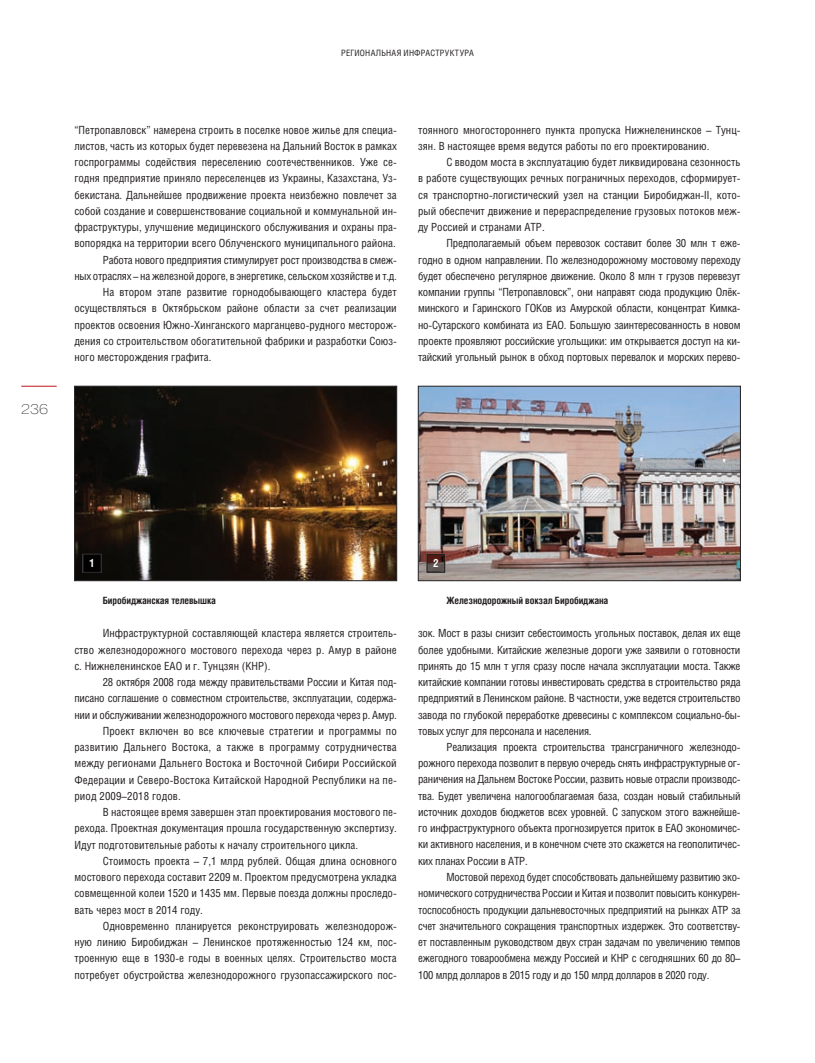
<style>
.page{position:relative;width:815px;height:1063px;background:#fff}
.page>*{position:absolute;margin:0;border:0;box-sizing:border-box;transform-origin:0 0}
.t1{font:100 13.75px "Helios Ext";color:#231f20}
.t2{font:11.25px/16.2px "Helios Cond";color:#231f20;text-align:justify}
.t3{font:11.25px "Helios Cond";letter-spacing:-.02em;color:#231f20}
.t4{font:700 11.25px "Helios Cond";color:#fff}
.t5{font:700 10px "Helios Cond";letter-spacing:-.01em;color:#231f20}
.t6{font:8.75px "Helios Cond";letter-spacing:.03em;color:#231f20}
</style>
<div class="page">
<hr style="left:21px;top:386px;width:36px;height:1px;background:#c4121a">
<img style="left:76px;top:388px;width:319px;height:191px">
<div style="left:74px;top:386px;width:323px;height:195px;border:1px solid #231f20"></div>
<img style="left:83px;top:554px;width:19px;height:19px">
<img style="left:85px;top:556px;width:14px;height:14px">
<div style="left:83px;top:554px;width:18px;height:18px;border:1px solid #231f20"></div>
<img style="left:420px;top:388px;width:319px;height:191px">
<div style="left:418px;top:386px;width:323px;height:195px;border:1px solid #231f20"></div>
<img style="left:426px;top:554px;width:19px;height:19px">
<img style="left:429px;top:556px;width:14px;height:14px">
<div style="left:427px;top:554px;width:18px;height:18px;border:1px solid #231f20"></div>
<p class="t6" style="left:341px;top:47px;width:134px">реГиональная инфраструктура</p>
<p class="t1" style="left:21px;top:400px;width:28px">236</p>
<p class="t2" style="left:74px;top:121px;width:324px">“петропавловск” намерена строить в поселке новое жилье для специа-</p>
<p class="t2" style="left:74px;top:138px;width:324px">листов, часть из которых будет перевезена на дальний восток в рамках</p>
<p class="t2" style="left:74px;top:154px;width:324px">госпрограммы содействия переселению соотечественников. уже се-</p>
<p class="t2" style="left:74px;top:170px;width:324px">годня предприятие приняло переселенцев из украины, казахстана, уз-</p>
<p class="t2" style="left:74px;top:186px;width:324px">бекистана. дальнейшее продвижение проекта неизбежно повлечет за</p>
<p class="t2" style="left:74px;top:203px;width:324px">собой создание и совершенствование социальной и коммунальной ин-</p>
<p class="t2" style="left:74px;top:219px;width:324px">фраструктуры, улучшение медицинского обслуживания и охраны пра-</p>
<p class="t2" style="left:74px;top:235px;width:323px">вопорядка на территории всего облученского муниципального района.</p>
<p class="t3" style="left:103px;top:253px;width:296px">работа нового предприятия стимулирует рост производства в смеж-</p>
<p class="t3" style="left:74px;top:269px;width:324px">ных отраслях – на железной дороге, в энергетике, сельском хозяйстве и т.д.</p>
<p class="t2" style="left:103px;top:284px;width:296px">на втором этапе развитие горнодобывающего кластера будет</p>
<p class="t2" style="left:74px;top:300px;width:324px">осуществляться в октябрьском районе области за счет реализации</p>
<p class="t2" style="left:74px;top:316px;width:324px">проектов освоения южно-хинганского марганцево-рудного месторож-</p>
<p class="t2" style="left:74px;top:333px;width:324px">дения со строительством обогатительной фабрики и разработки союз-</p>
<p class="t2" style="left:74px;top:349px;width:139px">ного месторождения графита.</p>
<p class="t2" style="left:418px;top:121px;width:324px">тоянного многостороннего пункта пропуска нижнеленинское – тунц&shy;зян. в настоящее время ведутся работы по его проектированию.</p>
<p class="t2" style="left:418px;top:154px;width:324px;text-indent:28px">с вводом моста в эксплуатацию будет ликвидирована сезонность в работе существующих речных пограничных переходов, сформирует&shy;ся транспортно-логистический узел на станции биробиджан-II, кото&shy;рый обеспечит движение и перераспределение грузовых потоков меж&shy;ду россией и странами атр.</p>
<p class="t2" style="left:418px;top:235px;width:324px;text-indent:28px">предполагаемый объем перевозок составит более 30 млн т еже&shy;годно в одном направлении. по железнодорожному мостовому переходу будет обеспечено регулярное движение. около 8 млн т грузов перевезут компании группы “петропавловск”, они направят сюда продукцию олёк&shy;минского и Гаринского Гоков из амурской области, концентрат кимка&shy;но-сутарского комбината из еао. большую заинтересованность в новом проекте проявляют российские угольщики: им открывается доступ на ки&shy;тайский угольный рынок в обход портовых перевалок и морских перево-</p>
<p class="t4" style="left:89px;top:557px;width:7px">1</p>
<p class="t4" style="left:433px;top:557px;width:7px">2</p>
<p class="t5" style="left:103px;top:594px;width:115px">биробиджанская телевышка</p>
<p class="t5" style="left:446px;top:594px;width:163px">железнодорожный вокзал биробиджана</p>
<p class="t2" style="left:74px;top:625px;width:324px;text-indent:28px">инфраструктурной составляющей кластера является строитель&shy;ство железнодорожного мостового перехода через р. амур в районе с. нижнеленинское еао и г. тунцзян (кнр).</p>
<p class="t3" style="left:103px;top:675px;width:296px">28 октября 2008 года между правительствами россии и китая под-</p>
<p class="t3" style="left:74px;top:692px;width:324px">писано соглашение о совместном строительстве, эксплуатации, содержа-</p>
<p class="t3" style="left:74px;top:708px;width:324px">нии и обслуживании железнодорожного мостового перехода через р. амур.</p>
<p class="t2" style="left:103px;top:723px;width:296px">проект включен во все ключевые стратегии и программы по</p>
<p class="t2" style="left:74px;top:739px;width:324px">развитию дальнего востока, а также в программу сотрудничества</p>
<p class="t2" style="left:74px;top:755px;width:324px">между регионами дальнего востока и восточной сибири российской</p>
<p class="t2" style="left:74px;top:771px;width:324px">федерации и северо-востока китайской народной республики на пе-</p>
<p class="t2" style="left:74px;top:788px;width:108px">риод 2009–2018 годов.</p>
<p class="t2" style="left:103px;top:804px;width:296px">в настоящее время завершен этап проектирования мостового пе-</p>
<p class="t2" style="left:74px;top:820px;width:324px">рехода. проектная документация прошла государственную экспертизу.</p>
<p class="t2" style="left:74px;top:836px;width:285px">идут подготовительные работы к началу строительного цикла.</p>
<p class="t2" style="left:103px;top:853px;width:296px">стоимость проекта – 7,1 млрд рублей. общая длина основного</p>
<p class="t2" style="left:74px;top:869px;width:324px">мостового перехода составит 2209 м. проектом предусмотрена укладка</p>
<p class="t2" style="left:74px;top:885px;width:324px">совмещенной колеи 1520 и 1435 мм. первые поезда должны проследо-</p>
<p class="t2" style="left:74px;top:901px;width:130px">вать через мост в 2014 году.</p>
<p class="t2" style="left:103px;top:918px;width:296px">одновременно планируется реконструировать железнодорож-</p>
<p class="t2" style="left:74px;top:934px;width:324px">ную линию биробиджан – ленинское протяженностью 124 км, пос-</p>
<p class="t2" style="left:74px;top:950px;width:324px">троенную еще в 1930-е годы в военных целях. строительство моста</p>
<p class="t2" style="left:74px;top:966px;width:324px">потребует обустройства железнодорожного грузопассажирского пос-</p>
<p class="t2" style="left:418px;top:625px;width:324px">зок. мост в разы снизит себестоимость угольных поставок, делая их еще более удобными. китайские железные дороги уже заявили о готовности принять до 15 млн т угля сразу после начала эксплуатации моста. также китайские компании готовы инвестировать средства в строительство ряда предприятий в ленинском районе. в частности, уже ведется строительство завода по глубокой переработке древесины с комплексом социально-бы&shy;товых услуг для персонала и населения.</p>
<p class="t2" style="left:418px;top:739px;width:324px;text-indent:28px">реализация проекта строительства трансграничного железнодо&shy;рожного перехода позволит в первую очередь снять инфраструктурные ог&shy;раничения на дальнем востоке россии, развить новые отрасли производс&shy;тва. будет увеличена налогооблагаемая база, создан новый стабильный источник доходов бюджетов всех уровней. с запуском этого важнейше&shy;го инфраструктурного объекта прогнозируется приток в еао экономичес&shy;ки активного населения, и в конечном счете это скажется на геополитичес&shy;ких планах россии в атр.</p>
<p class="t2" style="left:418px;top:869px;width:324px;text-indent:28px">мостовой переход будет способствовать дальнейшему развитию эко&shy;номического сотрудничества россии и китая и позволит повысить конкурен&shy;тоспособность продукции дальневосточных предприятий на рынках атр за счет значительного сокращения транспортных издержек. Это соответству&shy;ет поставленным руководством двух стран задачам по увеличению темпов ежегодного товарообмена между россией и кнр с сегодняшних 60 до 80– 100 млрд долларов в 2015 году и до 150 млрд долларов в 2020 году.</p>
</div>
